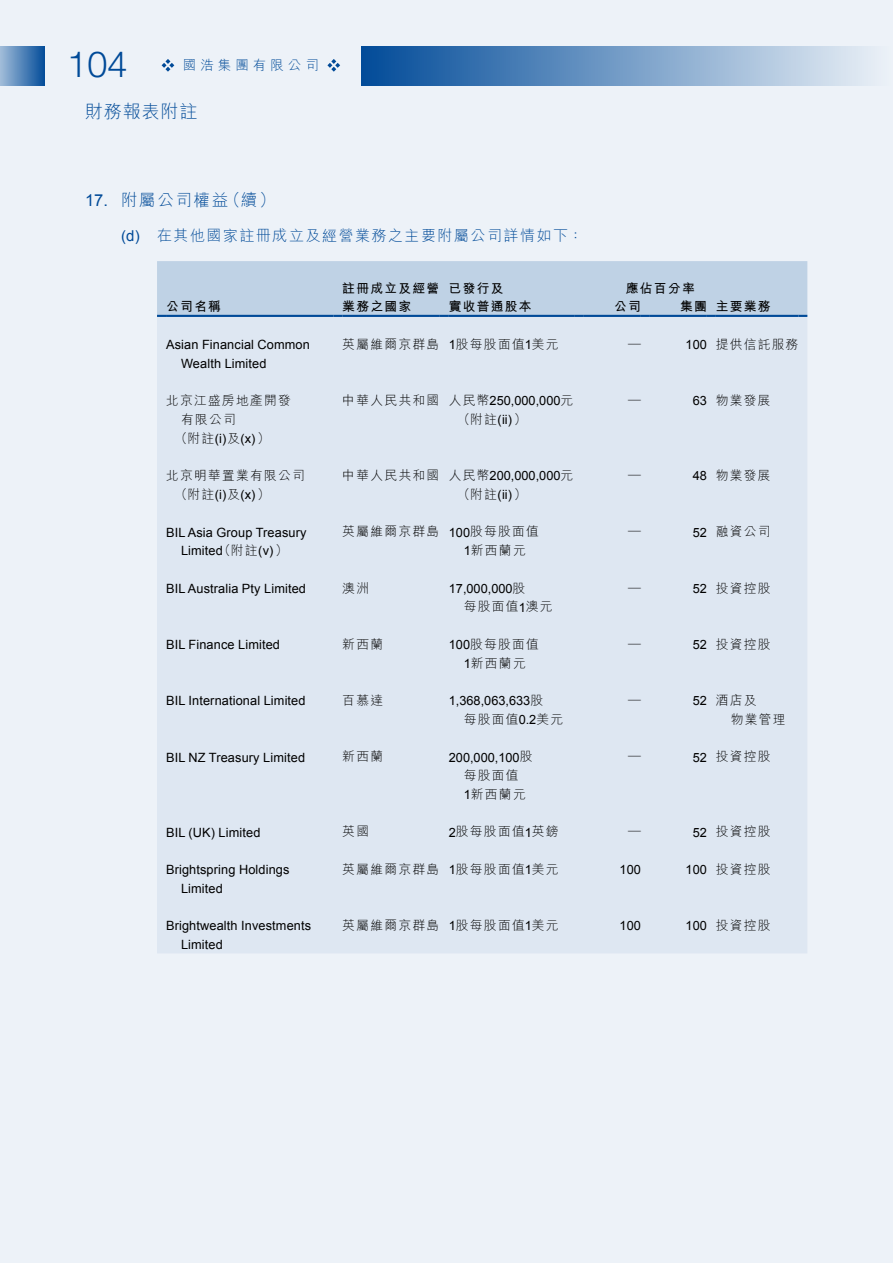
<style>
.page{position:relative;width:893px;height:1263px;background:#edf2f8}
.page>*{position:absolute;margin:0;border:0;box-sizing:border-box;transform-origin:0 0}
.t1{font:300 36px "Helvetica Neue LT Std";color:#004a98}
.t2{font:300 18px "M Hei HK";letter-spacing:.05em;color:#004a98}
.t3{font:300 16.5px "M Hei HK";letter-spacing:.1em;color:#004a98}
.t4{font:300 15px "M Hei HK";letter-spacing:.1em;color:#004a98}
.t5{font:300 13.5px "M Hei HK";letter-spacing:.295em;color:#004a98}
.t6{font:300 12.75px/18.8px "M Hei HK";letter-spacing:.1em;color:#000}
.t7{font:12.75px/18.8px "Arial";letter-spacing:.01em;color:#000}
.t8{font:700 12.75px/18.8px "M Hei HK";letter-spacing:.1em;color:#000}
.s1{font-family:"Arial";font-weight:400}
.s2{font-family:"M Hei HK";font-weight:300}
</style>
<div class="page">
<div style="left:361px;top:47px;width:532px;height:38px;background:linear-gradient(to right,#014b98,#edf2f8)"></div>
<svg style="left:162px;top:59px;width:12px;height:13px"></svg>
<svg style="left:327px;top:59px;width:13px;height:13px"></svg>
<div style="left:0;top:47px;width:45px;height:38px;background:linear-gradient(to right,#a2bdd9,#044c99)"></div>
<hr style="left:892px;top:47px;width:1px;height:38px;background:#edf2f8">
<div style="left:157px;top:317px;width:650px;height:636px;background:#dee7f2"></div>
<div style="left:157px;top:261px;width:650px;height:56px;background:#bfd2e5"></div>
<hr style="left:650px;top:315px;width:57px;height:2px;background:#004a98">
<h1 class="t1" style="left:68px;top:42px;width:59px">104</h1>
<p class="t5" style="left:183px;top:56px;width:138px">國浩集團有限公司</p>
<h2 class="t2" style="left:85px;top:99px;width:114px">財務報表附註</h2>
<p class="t3" style="left:85px;top:188px;width:192px"><span class="s1">17.</span> 附屬公司權益（續）</p>
<p class="t4" style="left:121px;top:225px;width:463px"><span class="s1">(d)</span> 在其他國家註冊成立及經營業務之主要附屬公司詳情如下：</p>
<p class="t8" style="left:166px;top:296px;width:56px">公司名稱</p>
<p class="t8" style="left:342px;top:278px;width:98px">註冊成立及經營業務之國家</p>
<p class="t8" style="left:449px;top:278px;width:84px">已發行及<br>實收普通股本</p>
<p class="t8" style="left:614px;top:278px;width:82px;text-indent:12px">應佔百分率公司</p>
<p class="t8" style="left:680px;top:296px;width:92px">集團 主要業務</p>
<p class="t7" style="left:181px;top:335px;width:130px;text-indent:-15px">Asian Financial Common<br>Wealth Limited</p>
<p class="t6" style="left:342px;top:334px;width:218px">英屬維爾京群島 <span class="s1">1</span>股每股面值<span class="s1">1</span>美元</p>
<p class="t6" style="left:628px;top:334px;width:14px">—</p>
<p class="t6" style="left:686px;top:334px;width:114px"><span class="s1">100</span> 提供信託服務</p>
<p class="t6" style="left:181px;top:391px;width:111px;text-indent:-15px">北京江盛房地產開發有限公司</p>
<p class="t7" style="left:175px;top:429px;width:97px"><span class="s2">（附註</span>(i)<span class="s2">及</span>(x)<span class="s2">）</span></p>
<p class="t6" style="left:457px;top:391px;width:117px;text-indent:-115px">中華人民共和國 人民幣<span class="s1">250,000,000</span>元（附註<span class="s1">(ii)</span>）</p>
<p class="t6" style="left:628px;top:391px;width:14px">—</p>
<p class="t6" style="left:693px;top:391px;width:80px"><span class="s1">63</span> 物業發展</p>
<p class="t6" style="left:166px;top:466px;width:140px">北京明華置業有限公司</p>
<p class="t7" style="left:175px;top:485px;width:97px"><span class="s2">（附註</span>(i)<span class="s2">及</span>(x)<span class="s2">）</span></p>
<p class="t6" style="left:457px;top:466px;width:117px;text-indent:-115px">中華人民共和國 人民幣<span class="s1">200,000,000</span>元（附註<span class="s1">(ii)</span>）</p>
<p class="t6" style="left:628px;top:466px;width:14px">—</p>
<p class="t6" style="left:693px;top:466px;width:80px"><span class="s1">48</span> 物業發展</p>
<p class="t7" style="left:166px;top:523px;width:142px;text-align:center">BIL Asia Group Treasury<br>Limited<span class="s2">（附註</span>(v)<span class="s2">）</span></p>
<p class="t6" style="left:464px;top:522px;width:77px;text-indent:-121px">英屬維爾京群島 <span class="s1">100</span>股每股面值<br><span class="s1">1</span>新西蘭元</p>
<p class="t6" style="left:628px;top:522px;width:14px">—</p>
<p class="t6" style="left:693px;top:522px;width:80px"><span class="s1">52</span> 融資公司</p>
<p class="t7" style="left:166px;top:579px;width:142px">BIL Australia Pty Limited</p>
<p class="t6" style="left:342px;top:578px;width:28px">澳洲</p>
<p class="t7" style="left:449px;top:579px;width:78px">17,000,000<span class="s2">股</span></p>
<p class="t6" style="left:464px;top:597px;width:90px">每股面值<span class="s1">1</span>澳元</p>
<p class="t6" style="left:628px;top:578px;width:14px">—</p>
<p class="t6" style="left:693px;top:578px;width:80px"><span class="s1">52</span> 投資控股</p>
<p class="t7" style="left:166px;top:635px;width:115px">BIL Finance Limited</p>
<p class="t6" style="left:342px;top:634px;width:42px">新西蘭</p>
<p class="t6" style="left:449px;top:634px;width:92px;text-align:center"><span class="s1">100</span>股每股面值<br><span class="s1">1</span>新西蘭元</p>
<p class="t6" style="left:628px;top:634px;width:14px">—</p>
<p class="t6" style="left:693px;top:634px;width:80px"><span class="s1">52</span> 投資控股</p>
<p class="t7" style="left:166px;top:691px;width:141px">BIL International Limited</p>
<p class="t6" style="left:342px;top:691px;width:42px">百慕達</p>
<p class="t7" style="left:449px;top:691px;width:96px">1,368,063,633<span class="s2">股</span></p>
<p class="t6" style="left:464px;top:709px;width:101px">每股面值<span class="s1">0.2</span>美元</p>
<p class="t6" style="left:628px;top:691px;width:14px">—</p>
<p class="t6" style="left:731px;top:691px;width:56px;text-indent:-38px"><span class="s1">52</span> 酒店及<br>物業管理</p>
<p class="t7" style="left:166px;top:748px;width:141px">BIL NZ Treasury Limited</p>
<p class="t6" style="left:342px;top:747px;width:42px">新西蘭</p>
<p class="t7" style="left:449px;top:748px;width:85px">200,000,100<span class="s2">股</span></p>
<p class="t6" style="left:464px;top:766px;width:63px">每股面值<br><span class="s1">1</span>新西蘭元</p>
<p class="t6" style="left:628px;top:747px;width:14px">—</p>
<p class="t6" style="left:693px;top:747px;width:80px"><span class="s1">52</span> 投資控股</p>
<p class="t7" style="left:166px;top:823px;width:96px">BIL (UK) Limited</p>
<p class="t6" style="left:342px;top:822px;width:28px">英國</p>
<p class="t6" style="left:449px;top:822px;width:111px"><span class="s1">2</span>股每股面值<span class="s1">1</span>英鎊</p>
<p class="t6" style="left:628px;top:822px;width:14px">—</p>
<p class="t6" style="left:693px;top:822px;width:80px"><span class="s1">52</span> 投資控股</p>
<p class="t7" style="left:181px;top:860px;width:110px;text-indent:-15px">Brightspring Holdings<br>Limited</p>
<p class="t6" style="left:342px;top:859px;width:218px">英屬維爾京群島 <span class="s1">1</span>股每股面值<span class="s1">1</span>美元</p>
<p class="t7" style="left:620px;top:860px;width:23px">100</p>
<p class="t6" style="left:686px;top:859px;width:87px"><span class="s1">100</span> 投資控股</p>
<p class="t7" style="left:181px;top:916px;width:132px;text-indent:-15px">Brightwealth Investments<br>Limited</p>
<p class="t6" style="left:342px;top:916px;width:218px">英屬維爾京群島 <span class="s1">1</span>股每股面值<span class="s1">1</span>美元</p>
<p class="t7" style="left:620px;top:916px;width:23px">100</p>
<p class="t6" style="left:686px;top:916px;width:87px"><span class="s1">100</span> 投資控股</p>
</div>
